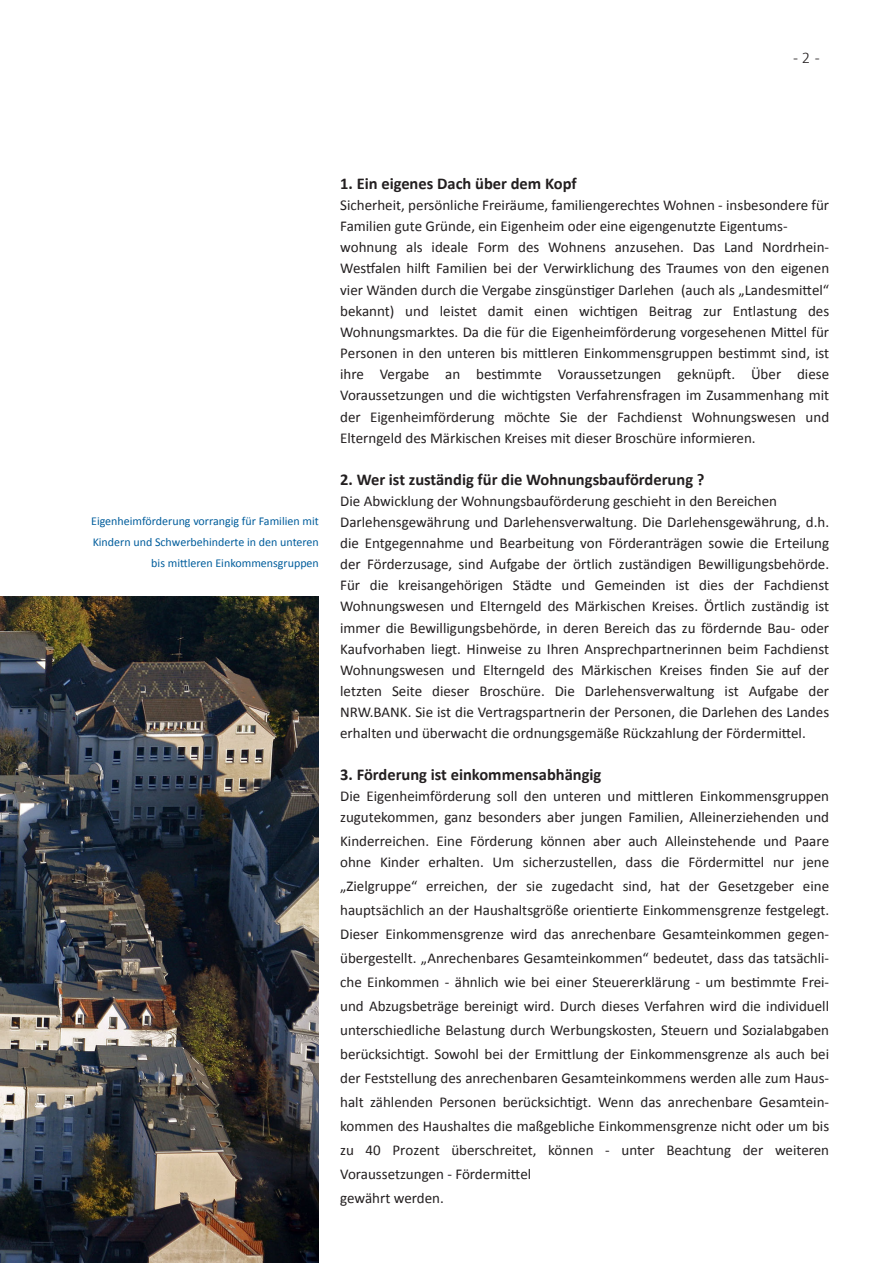
<style>
.page{position:relative;width:893px;height:1263px;background:#fff}
.page>*{position:absolute;margin:0;border:0;box-sizing:border-box;transform-origin:0 0}
.Fließtext{font:700 16.5px "Calibri";color:#231f20}
.Fließtext_Auszeichnu{font:300 16.5px "Calibri";color:#231f20}
.Fließtext-2{font:15px/21.1px "Calibri";color:#231f20}
.Fließtext-3{font:12px/21px "Calibri";color:#005d9c;text-align:right}
</style>
<div class="page">
<img style="left:0;top:596px;width:319px;height:667px">
<p class="Fließtext_Auszeichnu" style="left:793px;top:47px;width:28px">- 2 -</p>
<p class="Fließtext-3" style="left:91px;top:511px;width:229px">Eigenheimförderung vorrangig für Familien mit<br>Kindern und Schwerbehinderte in den unteren bis mittleren Einkommensgruppen</p>
<p class="Fließtext" style="left:340px;top:173px;width:238px">1. Ein eigenes Dach über dem Kopf</p>
<p class="Fließtext-2" style="left:340px;top:194px;width:491px">Sicherheit, persönliche Freiräume, familiengerechtes Wohnen - insbesondere für Familien gute Gründe, ein Eigenheim oder eine eigengenutzte Eigentums&shy;wohnung als ideale Form des Wohnens anzusehen. Das Land Nordrhein-Westfalen hilft Familien bei der Verwirklichung des Traumes von den eigenen vier Wänden durch die Vergabe zinsgünstiger Darlehen (auch als „Landesmittel“ bekannt) und leistet damit einen wichtigen Beitrag zur Entlastung des Wohnungsmarktes. Da die für die Eigenheimförderung vorgesehenen Mittel für Personen in den unteren bis mittleren Einkommensgruppen bestimmt sind, ist ihre Vergabe an bestimmte Voraussetzungen geknüpft. Über diese Voraussetzungen und die wichtigsten Verfahrensfragen im Zusammenhang mit der Eigenheimförderung möchte Sie der Fachdienst Wohnungswesen und Elterngeld des Märkischen Kreises mit dieser Broschüre informieren.</p>
<p class="Fließtext" style="left:340px;top:469px;width:366px">2. Wer ist zuständig für die Wohnungsbauförderung ?</p>
<p class="Fließtext-2" style="left:340px;top:490px;width:490px">Die Abwicklung der Wohnungsbauförderung geschieht in den Bereichen Darlehensgewährung und Darlehensverwaltung. Die Darlehensgewährung, d.h. die Entgegennahme und Bearbeitung von Förderanträgen sowie die Erteilung der Förderzusage, sind Aufgabe der örtlich zuständigen Bewilligungsbehörde.<br>Für die kreisangehörigen Städte und Gemeinden ist dies der Fachdienst Wohnungswesen und Elterngeld des Märkischen Kreises. Örtlich zuständig ist immer die Bewilligungsbehörde, in deren Bereich das zu fördernde Bau- oder Kaufvorhaben liegt. Hinweise zu Ihren Ansprechpartnerinnen beim Fachdienst Wohnungswesen und Elterngeld des Märkischen Kreises finden Sie auf der letzten Seite dieser Broschüre. Die Darlehensverwaltung ist Aufgabe der NRW.BANK. Sie ist die Vertragspartnerin der Personen, die Darlehen des Landes erhalten und überwacht die ordnungsgemäße Rückzahlung der Fördermittel.</p>
<p class="Fließtext" style="left:340px;top:764px;width:263px">3. Förderung ist einkommensabhängig</p>
<p class="Fließtext-2" style="left:340px;top:786px;width:490px">Die Eigenheimförderung soll den unteren und mittleren Einkommensgruppen zugutekommen, ganz besonders aber jungen Familien, Alleinerziehenden und</p>
<p class="Fließtext-2" style="left:340px;top:831px;width:490px">Kinderreichen. Eine Förderung können aber auch Alleinstehende und Paare ohne Kinder erhalten. Um sicherzustellen, dass die Fördermittel nur jene</p>
<p class="Fließtext-2" style="left:340px;top:874px;width:490px;line-height:24px">„Zielgruppe“ erreichen, der sie zugedacht sind, hat der Gesetzgeber eine hauptsächlich an der Haushaltsgröße orientierte Einkommensgrenze festgelegt.<br>Dieser Einkommensgrenze wird das anrechenbare Gesamteinkommen gegen&shy;übergestellt. „Anrechenbares Gesamteinkommen“ bedeutet, dass das tatsächli&shy;che Einkommen - ähnlich wie bei einer Steuererklärung - um bestimmte Frei&shy;und Abzugsbeträge bereinigt wird. Durch dieses Verfahren wird die individuell unterschiedliche Belastung durch Werbungskosten, Steuern und Sozialabgaben berücksichtigt. Sowohl bei der Ermittlung der Einkommensgrenze als auch bei der Feststellung des anrechenbaren Gesamteinkommens werden alle zum Haus&shy;halt zählenden Personen berücksichtigt. Wenn das anrechenbare Gesamtein&shy;kommen des Haushaltes die maßgebliche Einkommensgrenze nicht oder um bis zu 40 Prozent überschreitet, können - unter Beachtung der weiteren Voraussetzungen - Fördermittel<br>gewährt werden.</p>
</div>
